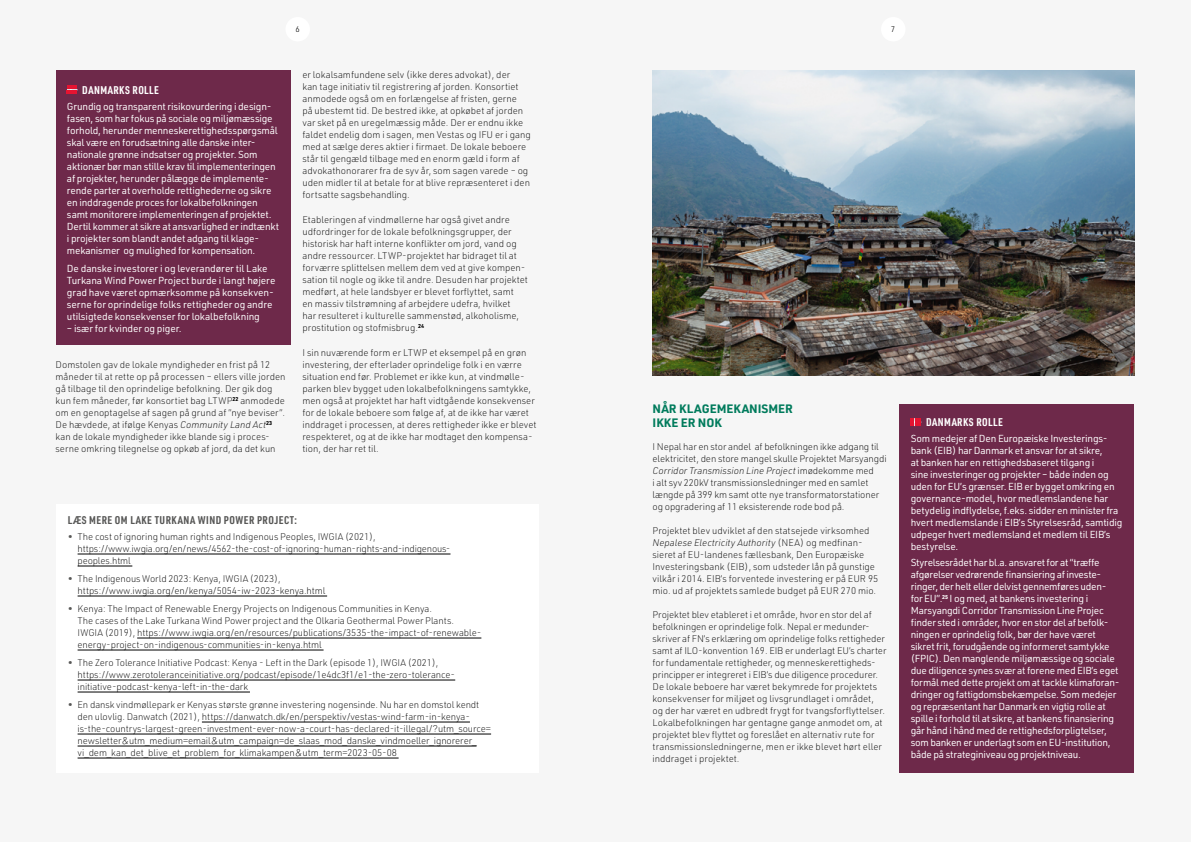
<style>
.page{position:relative;width:1191px;height:842px;background:#fff}
.page>*{position:absolute;margin:0;border:0;box-sizing:border-box;transform-origin:0 0}
.t1{font:700 12px/14px "URWDIN";color:#007b5c}
.t2{font:700 11px "URWDIN Cond";letter-spacing:.045em;color:#575756}
.t3{font:700 11px "URWDIN Cond";letter-spacing:.04em;color:#fff}
.t4{font:10px/12px "URWDIN";letter-spacing:-.02em;color:#fff}
.t5{font:200 9.5px/12px "URWDIN";color:#000}
.t6{font:300 8px "URWDIN";color:#000}
.s1{font-style:italic}
.s2{color:#575756}
</style>
<div class="page">
<div style="left:595px;top:0;width:596px;height:842px;background:#f6f6f6"></div>
<div style="left:0;top:0;width:595px;height:842px;background:#f6f6f6"></div>
<div style="left:285px;top:17px;width:25px;height:24px;background:#fff;border-radius:50%"></div>
<div style="left:881px;top:17px;width:24px;height:24px;background:#fff;border-radius:50%"></div>
<div style="left:899px;top:404px;width:235px;height:368px;background:#6e294a"></div>
<div style="left:56px;top:71px;width:235px;height:274px;background:#6e294a"></div>
<svg style="left:67px;top:86px;width:10px;height:8px"></svg>
<div style="left:56px;top:504px;width:482px;height:268px;background:#fff"></div>
<hr style="left:78px;top:554px;width:372px;height:1px;background:#000">
<hr style="left:78px;top:566px;width:54px;height:1px;background:#000">
<hr style="left:78px;top:596px;width:249px;height:1px;background:#000">
<hr style="left:137px;top:638px;width:344px;height:1px;background:#000">
<hr style="left:78px;top:650px;width:245px;height:1px;background:#000">
<hr style="left:78px;top:680px;width:377px;height:1px;background:#000">
<hr style="left:78px;top:692px;width:172px;height:1px;background:#000">
<hr style="left:202px;top:722px;width:268px;height:1px;background:#000">
<hr style="left:78px;top:734px;width:413px;height:1px;background:#000">
<hr style="left:78px;top:746px;width:398px;height:1px;background:#000">
<hr style="left:78px;top:758px;width:320px;height:1px;background:#000">
<img style="left:652px;top:71px;width:482px;height:304px">
<svg style="left:910px;top:418px;width:11px;height:8px"></svg>
<p class="t6" style="left:295px;top:24px;width:6px">6</p>
<p class="t6" style="left:891px;top:24px;width:6px">7</p>
<p class="t3" style="left:82px;top:82px;width:78px">DANMARKS ROLLE</p>
<p class="t4" style="left:67px;top:100px;width:214px">Grundig og transparent risikovurdering i design&shy;fasen, som har fokus på sociale og miljømæssige forhold, herunder menneskerettighedsspørgsmål skal være en forudsætning alle danske inter&shy;nationale grønne indsatser og projekter. Som aktionær bør man stille krav til implementeringen af projekter, herunder pålægge de implemente&shy;rende parter at overholde rettighederne og sikre en inddragende proces for lokalbefolkningen samt monitorere implementeringen af projektet.<br>Dertil kommer at sikre at ansvarlighed er indtænkt i projekter som blandt andet adgang til klage&shy;mekanismer og mulighed for kompensation.</p>
<p class="t4" style="left:67px;top:262px;width:210px">De danske investorer i og leverandører til Lake Turkana Wind Power Project burde i langt højere grad have været opmærksomme på konsekven&shy;serne for oprindelige folks rettigheder og andre utilsigtede konsekvenser for lokalbefolkning</p>
<p class="t4" style="left:67px;top:322px;width:116px">– især for kvinder og piger.</p>
<p class="t5" style="left:56px;top:358px;width:231px">Domstolen gav de lokale myndigheder en frist på 12 måneder til at rette op på processen – ellers ville jorden gå tilbage til den oprindelige befolkning. Der gik dog kun fem måneder, før konsortiet bag LTWP<sup>22</sup> anmodede om en genoptagelse af sagen på grund af ”nye beviser”.<br>De hævdede, at ifølge Kenyas <span class="s1">Community Land Act</span><sup>23 </sup>kan de lokale myndigheder ikke blande sig i proces&shy;serne omkring tilegnelse og opkøb af jord, da det kun</p>
<p class="t5" style="left:302px;top:68px;width:230px">er lokalsamfundene selv (ikke deres advokat), der<br>kan tage initiativ til registrering af jorden. Konsortiet anmodede også om en forlængelse af fristen, gerne<br>på ubestemt tid. De bestred ikke, at opkøbet af jorden var sket på en uregelmæssig måde. Der er endnu ikke faldet endelig dom i sagen, men Vestas og IFU er i gang med at sælge deres aktier i firmaet. De lokale beboere står til gengæld tilbage med en enorm gæld i form af advokathonorarer fra de syv år, som sagen varede – og uden midler til at betale for at blive repræsenteret i den fortsatte sagsbehandling.</p>
<p class="t5" style="left:302px;top:213px;width:227px">Etableringen af vindmøllerne har også givet andre udfordringer for de lokale befolkningsgrupper, der historisk har haft interne konflikter om jord, vand og andre ressourcer. LTWP-projektet har bidraget til at forværre splittelsen mellem dem ved at give kompen&shy;sation til nogle og ikke til andre. Desuden har projektet medført, at hele landsbyer er blevet forflyttet, samt<br>en massiv tilstrømning af arbejdere udefra, hvilket<br>har resulteret i kulturelle sammenstød, alkoholisme, prostitution og stofmisbrug.<sup>24</sup></p>
<p class="t5" style="left:302px;top:346px;width:235px">I sin nuværende form er LTWP et eksempel på en grøn investering, der efterlader oprindelige folk i en værre situation end før. Problemet er ikke kun, at vindmølle&shy;parken blev bygget uden lokalbefolkningens samtykke, men også at projektet har haft vidtgående konsekvenser for de lokale beboere som følge af, at de ikke har været inddraget i processen, at deres rettigheder ikke er blevet respekteret, og at de ikke har modtaget den kompensa&shy;tion, der har ret til.</p>
<p class="t2" style="left:68px;top:512px;width:231px">LÆS MERE OM LAKE TURKANA WIND POWER PROJECT:</p>
<p class="t5" style="left:78px;top:530px;width:374px;text-indent:-10px"><span class="s2">•</span> The cost of ignoring human rights and Indigenous Peoples, IWGIA (2021), https://www.iwgia.org/en/news/4562-the-cost-of-ignoring-human-rights-and-indigenous&shy;peoples.html</p>
<p class="t5" style="left:78px;top:572px;width:249px;text-indent:-10px"><span class="s2">•</span> The Indigenous World 2023: Kenya, IWGIA (2023), https://www.iwgia.org/en/kenya/5054-iw-2023-kenya.html</p>
<p class="t5" style="left:78px;top:602px;width:405px;text-indent:-10px"><span class="s2">•</span> Kenya: The Impact of Renewable Energy Projects on Indigenous Communities in Kenya.<br>The cases of the Lake Turkana Wind Power project and the Olkaria Geothermal Power Plants.<br>IWGIA (2019), https://www.iwgia.org/en/resources/publications/3535-the-impact-of-renewable&shy;energy-project-on-indigenous-communities-in-kenya.html</p>
<p class="t5" style="left:78px;top:656px;width:379px;text-indent:-10px"><span class="s2">•</span> The Zero Tolerance Initiative Podcast: Kenya - Left in the Dark (episode 1), IWGIA (2021), https://www.zerotoleranceinitiative.org/podcast/episode/1e4dc3f1/e1-the-zero-tolerance&shy;initiative-podcast-kenya-left-in-the-dark</p>
<p class="t5" style="left:78px;top:698px;width:415px;text-indent:-10px"><span class="s2">•</span> En dansk vindmøllepark er Kenyas største grønne investering nogensinde. Nu har en domstol kendt den ulovlig. Danwatch (2021), https://danwatch.dk/en/perspektiv/vestas-wind-farm-in-kenya&shy;is-the-countrys-largest-green-investment-ever-now-a-court-has-declared-it-illegal/?utm_source= newsletter&amp;utm_medium=email&amp;utm_campaign=de_slaas_mod_danske_vindmoeller_ignorerer_ vi_dem_kan_det_blive_et_problem_for_klimakampen&amp;utm_term=2023-05-08</p>
<p class="t1" style="left:652px;top:401px;width:142px">NÅR KLAGEMEKANISMER<br>IKKE ER NOK</p>
<p class="t5" style="left:652px;top:440px;width:235px">I Nepal har en stor andel af befolkningen ikke adgang til elektricitet, den store mangel skulle Projektet Marsyangdi <span class="s1">Corridor Transmission Line Project</span> imødekomme med<br>i alt syv 220kV transmissionsledninger med en samlet længde på 399 km samt otte nye transformatorstationer og opgradering af 11 eksisterende rode bod på.</p>
<p class="t5" style="left:652px;top:524px;width:227px">Projektet blev udviklet af den statsejede virksomhed <span class="s1">Nepalese Electricity Authority</span> (NEA) og medfinan&shy;sieret af EU-landenes fællesbank, Den Europæiske Investeringsbank (EIB), som udsteder lån på gunstige vilkår i 2014. EIB’s forventede investering er på EUR 95 mio. ud af projektets samlede budget på EUR 270 mio.</p>
<p class="t5" style="left:652px;top:608px;width:235px">Projektet blev etableret i et område, hvor en stor del af befolkningen er oprindelige folk. Nepal er medunder&shy;skriver af FN’s erklæring om oprindelige folks rettigheder samt af ILO-konvention 169. EIB er underlagt EU’s charter for fundamentale rettigheder, og menneskerettigheds&shy;principper er integreret i EIB’s due diligence procedurer.<br>De lokale beboere har været bekymrede for projektets konsekvenser for miljøet og livsgrundlaget i området, og der har været en udbredt frygt for tvangsforflyttelser.<br>Lokalbefolkningen har gentagne gange anmodet om, at projektet blev flyttet og foreslået en alternativ rute for transmissionsledningerne, men er ikke blevet hørt eller inddraget i projektet.</p>
<p class="t3" style="left:926px;top:415px;width:78px">DANMARKS ROLLE</p>
<p class="t4" style="left:910px;top:432px;width:213px">Som medejer af Den Europæiske Investerings&shy;bank (EIB) har Danmark et ansvar for at sikre,<br>at banken har en rettighedsbaseret tilgang i<br>sine investeringer og projekter – både inden og uden for EU’s grænser. EIB er bygget omkring en governance-model, hvor medlemslandene har betydelig indflydelse, f.eks. sidder en minister fra hvert medlemslande i EIB’s Styrelsesråd, samtidig udpeger hvert medlemsland et medlem til EIB’s bestyrelse.</p>
<p class="t4" style="left:910px;top:556px;width:210px">Styrelsesrådet har bl.a. ansvaret for at “træffe afgørelser vedrørende finansiering af investe&shy;ringer, der helt eller delvist gennemføres uden&shy;for EU”.<sup>25</sup> I og med, at bankens investering i Marsyangdi Corridor Transmission Line Projec finder sted i områder, hvor en stor del af befolk&shy;ningen er oprindelig folk, bør der have været sikret frit, forudgående og informeret samtykke (FPIC). Den manglende miljømæssige og sociale due diligence synes svær at forene med EIB’s eget formål med dette projekt om at tackle klimaforan&shy;dringer og fattigdomsbekæmpelse. Som medejer og repræsentant har Danmark en vigtig rolle at spille i forhold til at sikre, at bankens finansiering går hånd i hånd med de rettighedsforpligtelser, som banken er underlagt som en EU-institution, både på strateginiveau og projektniveau.</p>
</div>
